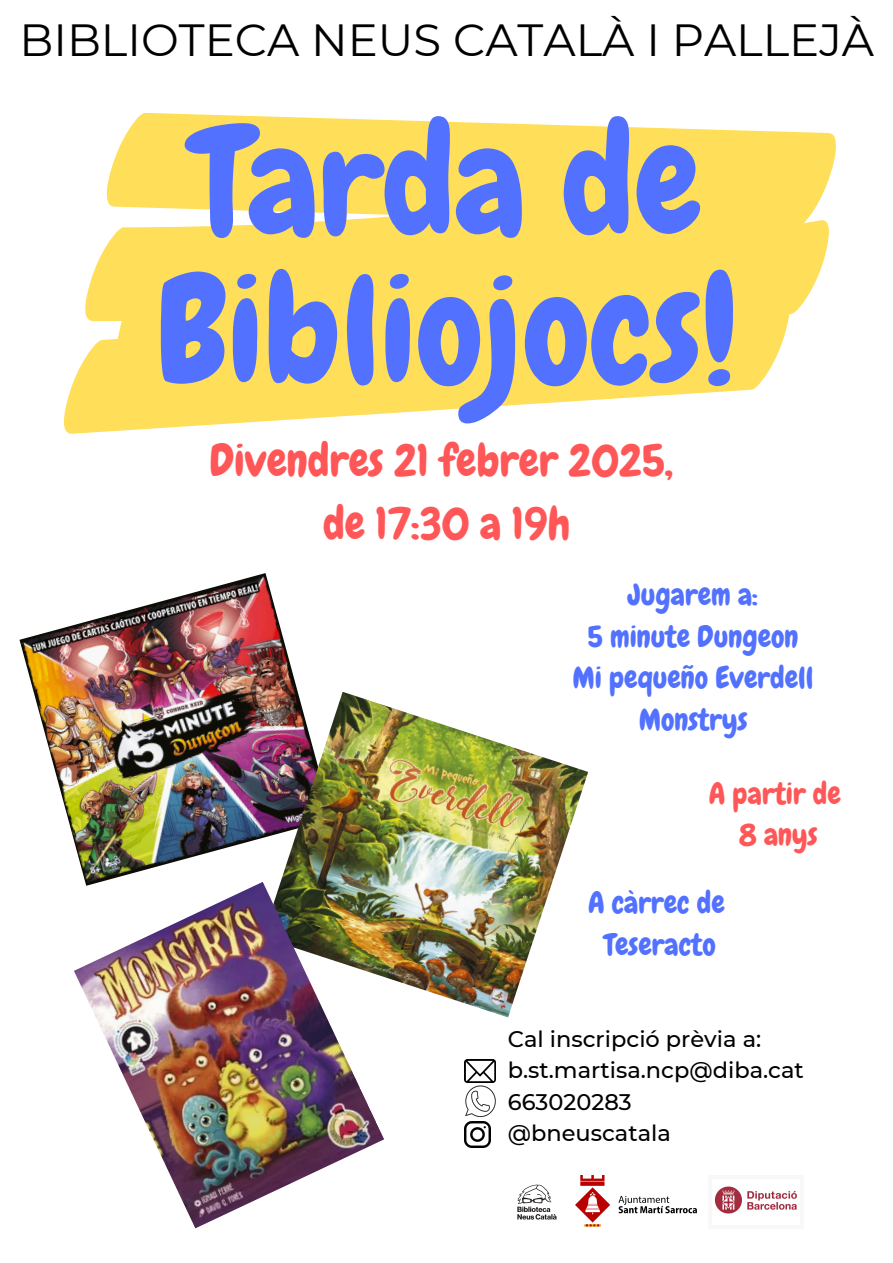
<style>
.page{position:relative;width:893px;height:1263px;background:#fff}
.page>*{position:absolute;margin:0;border:0;box-sizing:border-box;transform-origin:0 0}
.t1{font:150px/148.5px "Chewy";color:#5271ff}
.t2{font:45px/63px "Chewy";color:#ff5757;text-align:center}
.t3{font:45px "Montserrat";color:#000}
.t4{font:30px/41.6px "Chewy";color:#5271ff;text-align:center}
.t5{font:30px/41.6px "Chewy";color:#ff5757;text-align:center}
.t6{font:500 22.5px "Montserrat";color:#000}
</style>
<div class="page">
<img style="left:464px;top:1060px;width:31px;height:22px">
<img style="left:465px;top:1085px;width:31px;height:31px">
<img style="left:517px;top:1184px;width:40px;height:36px">
<img style="left:575px;top:1175px;width:122px;height:52px">
<img style="left:714px;top:1186px;width:83px;height:28px">
<img style="left:464px;top:1121px;width:26px;height:27px">
<svg style="left:117px;top:113px;width:719px;height:76px;fill:#ffde59"></svg>
<svg style="left:87px;top:153px;width:738px;height:142px;background:#ffe16a"></svg>
<div style="left:117px;top:218px;width:712px;height:92px;background:#ffde59"></div>
<svg style="left:63px;top:295px;width:734px;height:139px;fill:#ffde59"></svg>
<img style="left:19px;top:573px;width:279px;height:309px">
<img style="left:262px;top:692px;width:326px;height:325px">
<img style="left:74px;top:882px;width:310px;height:346px">
<h1 class="t3" style="left:20px;top:12px;width:856px">BIBLIOTECA NEUS CATALÀ I PALLEJÀ</h1>
<p class="t1" style="left:156px;top:108px;width:582px">Tarda de<br>Bibliojocs!</p>
<h2 class="t2" style="left:209px;top:429px;width:465px">Divendres 21 febrer 2025, de 17:30 a 19h</h2>
<h4 class="t4" style="left:572px;top:574px;width:242px">Jugarem a:<br>5 minute Dungeon<br>Mi pequeño Everdell<br>Monstrys</h4>
<h4 class="t5" style="left:709px;top:772px;width:133px">A partir de<br>8 anys</h4>
<p class="t4" style="left:588px;top:882px;width:138px">A càrrec de<br>Teseracto</p>
<h3 class="t6" style="left:508px;top:1025px;width:255px">Cal inscripció prèvia a:</h3>
<p class="t6" style="left:508px;top:1056px;width:297px">b.st.martisa.ncp@diba.cat</p>
<h4 class="t6" style="left:508px;top:1088px;width:125px">663020283</h4>
<p class="t6" style="left:508px;top:1119px;width:165px">@bneuscatala</p>
</div>
